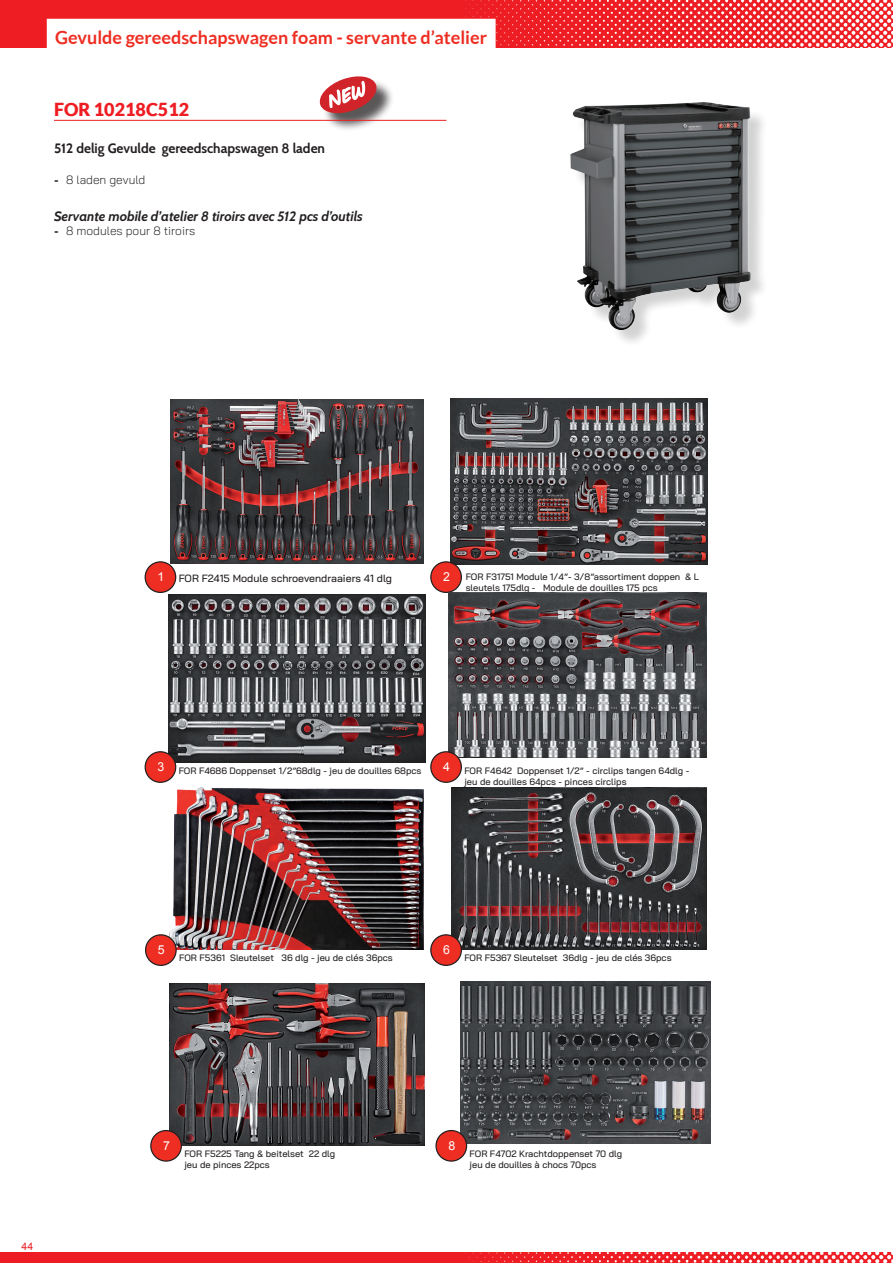
<style>
.page{position:relative;width:893px;height:1263px;background:#fff}
.page>*{position:absolute;margin:0;border:0;box-sizing:border-box;transform-origin:0 0}
.t1{font:700 18px "Lato";color:#ee2e22}
.t2{font:900 18px "Lato";color:#ee1d23}
.t3{font:italic 700 13.5px "Cabin";color:#231f20}
.t4{font:700 13.5px "Cabin";color:#231f20}
.t5{font:12.3px "Arial";color:#fff}
.t6{font:300 12px "Bai Jamjuree";color:#231f20}
.t7{font:500 10.5px "Bai Jamjuree";color:#231f20}
.t8{font:10.5px "Arial";color:#ee1d23}
.t9{font:500 9.3px/11.1px "Bai Jamjuree";color:#231f20}
.s1{font-family:"Arial";font-weight:700}
.s2{font-family:"Arial";font-weight:400}
</style>
<div class="page">
<img style="left:0;top:0;width:893px;height:48px">
<img style="left:0;top:1253px;width:893px;height:10px">
<div style="left:47px;top:19px;width:449px;height:36px;background:#fff"></div>
<img style="left:570px;top:102px;width:192px;height:231px">
<img style="left:171px;top:400px;width:252px;height:164px">
<div style="left:145px;top:562px;width:31px;height:30px;background:#ee2e22;border-radius:50%"></div>
<div style="left:145px;top:561px;width:31px;height:32px;border:1px solid #231f20;border-radius:50%"></div>
<img style="left:168px;top:594px;width:258px;height:169px">
<div style="left:145px;top:752px;width:31px;height:30px;background:#ee2e22;border-radius:50%"></div>
<div style="left:145px;top:751px;width:31px;height:32px;border:1px solid #231f20;border-radius:50%"></div>
<img style="left:451px;top:399px;width:256px;height:165px">
<div style="left:431px;top:562px;width:30px;height:30px;background:#ee2e22;border-radius:50%"></div>
<div style="left:430px;top:561px;width:32px;height:32px;border:1px solid #231f20;border-radius:50%"></div>
<img style="left:448px;top:593px;width:259px;height:165px">
<img style="left:451px;top:787px;width:256px;height:162px">
<div style="left:431px;top:752px;width:30px;height:30px;background:#ee2e22;border-radius:50%"></div>
<div style="left:430px;top:751px;width:32px;height:32px;border:1px solid #231f20;border-radius:50%"></div>
<div style="left:431px;top:935px;width:30px;height:30px;background:#ee2e22;border-radius:50%"></div>
<div style="left:430px;top:934px;width:32px;height:32px;border:1px solid #231f20;border-radius:50%"></div>
<img style="left:170px;top:788px;width:254px;height:162px">
<div style="left:146px;top:935px;width:30px;height:30px;background:#ee2e22;border-radius:50%"></div>
<div style="left:145px;top:934px;width:32px;height:32px;border:1px solid #231f20;border-radius:50%"></div>
<img style="left:461px;top:982px;width:250px;height:162px">
<div style="left:436px;top:1130px;width:31px;height:31px;background:#ee2e22;border-radius:50%"></div>
<div style="left:435px;top:1130px;width:32px;height:32px;border:1px solid #231f20;border-radius:50%"></div>
<img style="left:169px;top:983px;width:255px;height:162px">
<div style="left:151px;top:1130px;width:30px;height:31px;background:#ee2e22;border-radius:50%"></div>
<div style="left:150px;top:1130px;width:32px;height:32px;border:1px solid #231f20;border-radius:50%"></div>
<div style="left:322px;top:79px;width:73px;height:52px;background:#231f20;opacity:.75"></div>
<svg style="left:319px;top:76px;width:60px;height:40px"></svg>
<hr style="left:54px;top:120px;width:392px;height:1px;background:#ee1d23">
<h1 class="t1" style="left:55px;top:27px;width:433px">Gevulde gereedschapswagen foam - servante d’atelier</h1>
<h1 class="t2" style="left:54px;top:99px;width:137px">FOR 10218C512</h1>
<h2 class="t4" style="left:54px;top:138px;width:273px">512 delig Gevulde gereedschapswagen 8 laden</h2>
<p class="t6" style="left:54px;top:170px;width:93px"><span class="s1">-</span><span class="s2">-</span> 8 laden gevuld</p>
<h2 class="t3" style="left:54px;top:205px;width:310px">Servante mobile d’atelier 8 tiroirs avec 512 pcs d’outils</h2>
<p class="t6" style="left:54px;top:221px;width:143px"><span class="s1">-</span><span class="s2">-</span> 8 modules pour 8 tiroirs</p>
<p class="t8" style="left:22px;top:1239px;width:13px">44</p>
<h3 class="t5" style="left:157px;top:568px;width:8px">1</h3>
<h3 class="t5" style="left:443px;top:568px;width:8px">2</h3>
<p class="t7" style="left:179px;top:573px;width:215px">FOR F2415 Module schroevendraaiers 41 dlg</p>
<p class="t9" style="left:466px;top:572px;width:235px">FOR F31751 Module 1/4”- 3/8”assortiment doppen &amp; L sleutels 175dlg - Module de douilles 175 pcs</p>
<h3 class="t5" style="left:157px;top:758px;width:8px">3</h3>
<h3 class="t5" style="left:443px;top:758px;width:8px">4</h3>
<p class="t9" style="left:179px;top:765px;width:244px">FOR F4686 Doppenset 1/2”68dlg - jeu de douilles 68pcs</p>
<p class="t9" style="left:464px;top:765px;width:226px">FOR F4642 Doppenset 1/2” - circlips tangen 64dlg - jeu de douilles 64pcs - pinces circlips</p>
<h3 class="t5" style="left:158px;top:941px;width:8px">5</h3>
<p class="t9" style="left:179px;top:952px;width:215px">FOR F5361 Sleutelset 36 dlg - jeu de clés 36pcs</p>
<h3 class="t5" style="left:443px;top:941px;width:8px">6</h3>
<p class="t9" style="left:464px;top:952px;width:209px">FOR F5367 Sleutelset 36dlg - jeu de clés 36pcs</p>
<h3 class="t5" style="left:163px;top:1137px;width:8px">7</h3>
<p class="t9" style="left:184px;top:1148px;width:152px">FOR F5225 Tang &amp; beitelset 22 dlg jeu de pinces 22pcs</p>
<h3 class="t5" style="left:448px;top:1137px;width:8px">8</h3>
<p class="t9" style="left:470px;top:1148px;width:154px">FOR F4702 Krachtdoppenset 70 dlg jeu de douilles à chocs 70pcs</p>
</div>
